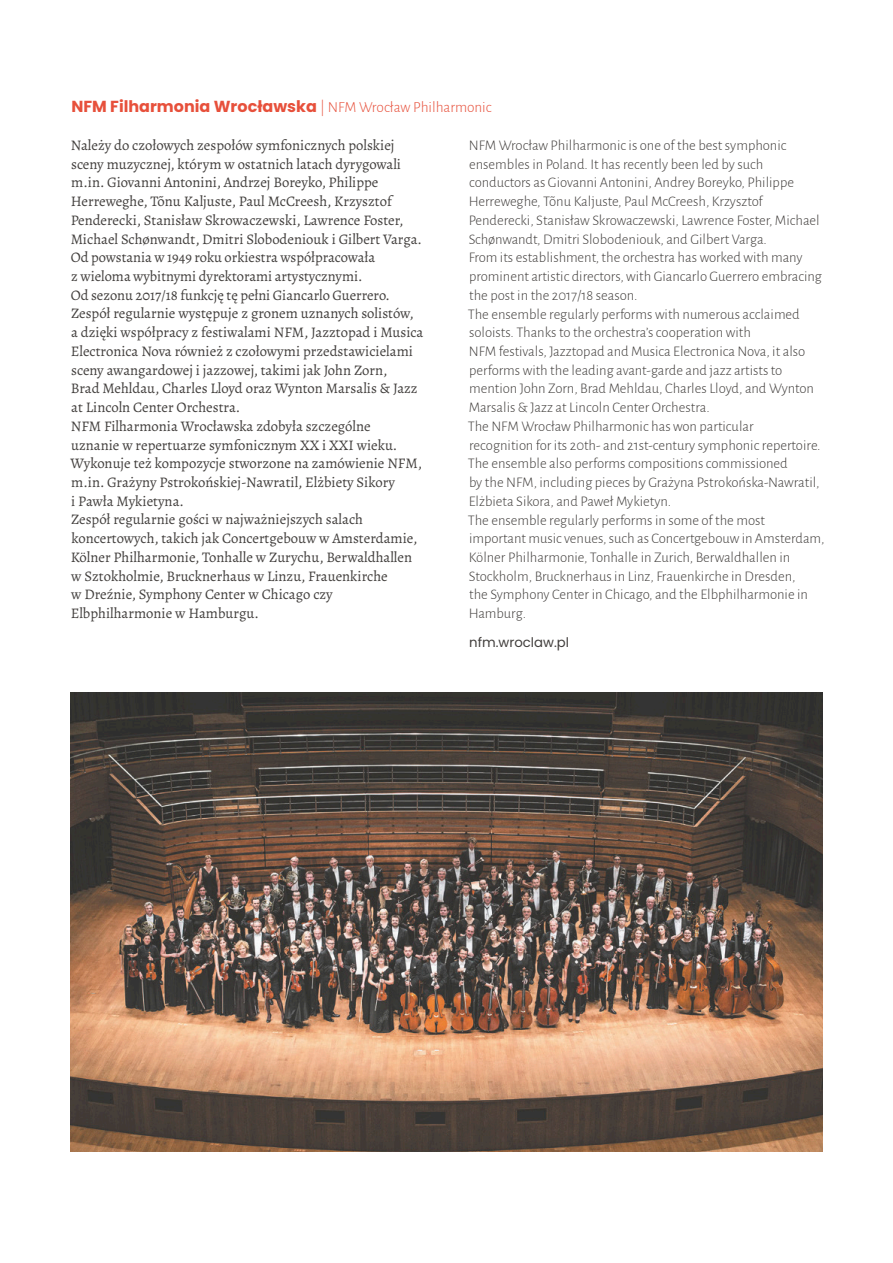
<style>
.page{position:relative;width:893px;height:1263px;background:#fff}
.page>*{position:absolute;margin:0;border:0;box-sizing:border-box;transform-origin:0 0}
.t1{font:700 16.05px "Poppins";color:#e7503b}
.t2{font:300 14.7px/18.8px "Alegreya Sans";color:#423f3d}
.t3{font:14.7px/18.8px "Alegreya";color:#423f3d}
.t4{font:13.2px "Poppins";color:#423f3d}
.s1{font-family:"Alegreya Sans";font-weight:300;font-size:15.3px}
</style>
<div class="page">
<img style="left:71px;top:693px;width:751px;height:458px">
<p class="t1" style="left:71px;top:97px;width:422px">NFM Filharmonia Wrocławska <span class="s1">| NFM Wrocław Philharmonic</span></p>
<p class="t3" style="left:71px;top:136px;width:354px">Należy do czołowych zespołów symfonicznych polskiej sceny muzycznej, którym w ostatnich latach dyrygowali m.in. Giovanni Antonini, Andrzej Boreyko, Philippe Herreweghe, Tõnu Kaljuste, Paul McCreesh, Krzysztof Penderecki, Stanisław Skrowaczewski, Lawrence Foster, Michael Schønwandt, Dmitri Slobodeniouk i Gilbert Varga.<br>Od powstania w 1949 roku orkiestra współpracowała<br>z wieloma wybitnymi dyrektorami artystycznymi.<br>Od sezonu 2017/18 funkcję tę pełni Giancarlo Guerrero.<br>Zespół regularnie występuje z gronem uznanych solistów, a dzięki współpracy z festiwalami NFM, Jazztopad i Musica Electronica Nova również z czołowymi przedstawicielami sceny awangardowej i jazzowej, takimi jak John Zorn,<br>Brad Mehldau, Charles Lloyd oraz Wynton Marsalis &amp; Jazz at Lincoln Center Orchestra.<br>NFM Filharmonia Wrocławska zdobyła szczególne<br>uznanie w repertuarze symfonicznym XX i XXI wieku.<br>Wykonuje też kompozycje stworzone na zamówienie NFM, m.in. Grażyny Pstrokońskiej-Nawratil, Elżbiety Sikory<br>i Pawła Mykietyna.<br>Zespół regularnie gości w najważniejszych salach koncertowych, takich jak Concertgebouw w Amsterdamie, Kölner Philharmonie, Tonhalle w Zurychu, Berwaldhallen w Sztokholmie, Brucknerhaus w Linzu, Frauenkirche<br>w Dreźnie, Symphony Center w Chicago czy Elbphilharmonie w Hamburgu.</p>
<p class="t2" style="left:468px;top:135px;width:358px">NFM Wrocław Philharmonic is one of the best symphonic ensembles in Poland. It has recently been led by such conductors as Giovanni Antonini, Andrey Boreyko, Philippe Herreweghe, Tõnu Kaljuste, Paul McCreesh, Krzysztof Penderecki, Stanisław Skrowaczewski, Lawrence Foster, Michael Schønwandt, Dmitri Slobodeniouk, and Gilbert Varga.<br>From its establishment, the orchestra has worked with many prominent artistic directors, with Giancarlo Guerrero embracing the post in the 2017/18 season.<br>The ensemble regularly performs with numerous acclaimed soloists. Thanks to the orchestra’s cooperation with<br>NFM festivals, Jazztopad and Musica Electronica Nova, it also performs with the leading avant-garde and jazz artists to mention John Zorn, Brad Mehldau, Charles Lloyd, and Wynton Marsalis &amp; Jazz at Lincoln Center Orchestra.<br>The NFM Wrocław Philharmonic has won particular<br>recognition for its 20th- and 21st-century symphonic repertoire.<br>The ensemble also performs compositions commissioned<br>by the NFM, including pieces by Grażyna Pstrokońska-Nawratil, Elżbieta Sikora, and Paweł Mykietyn.<br>The ensemble regularly performs in some of the most important music venues, such as Concertgebouw in Amsterdam, Kölner Philharmonie, Tonhalle in Zurich, Berwaldhallen in Stockholm, Brucknerhaus in Linz, Frauenkirche in Dresden,<br>the Symphony Center in Chicago, and the Elbphilharmonie in Hamburg.</p>
<p class="t4" style="left:469px;top:635px;width:101px">nfm.wroclaw.pl</p>
</div>
